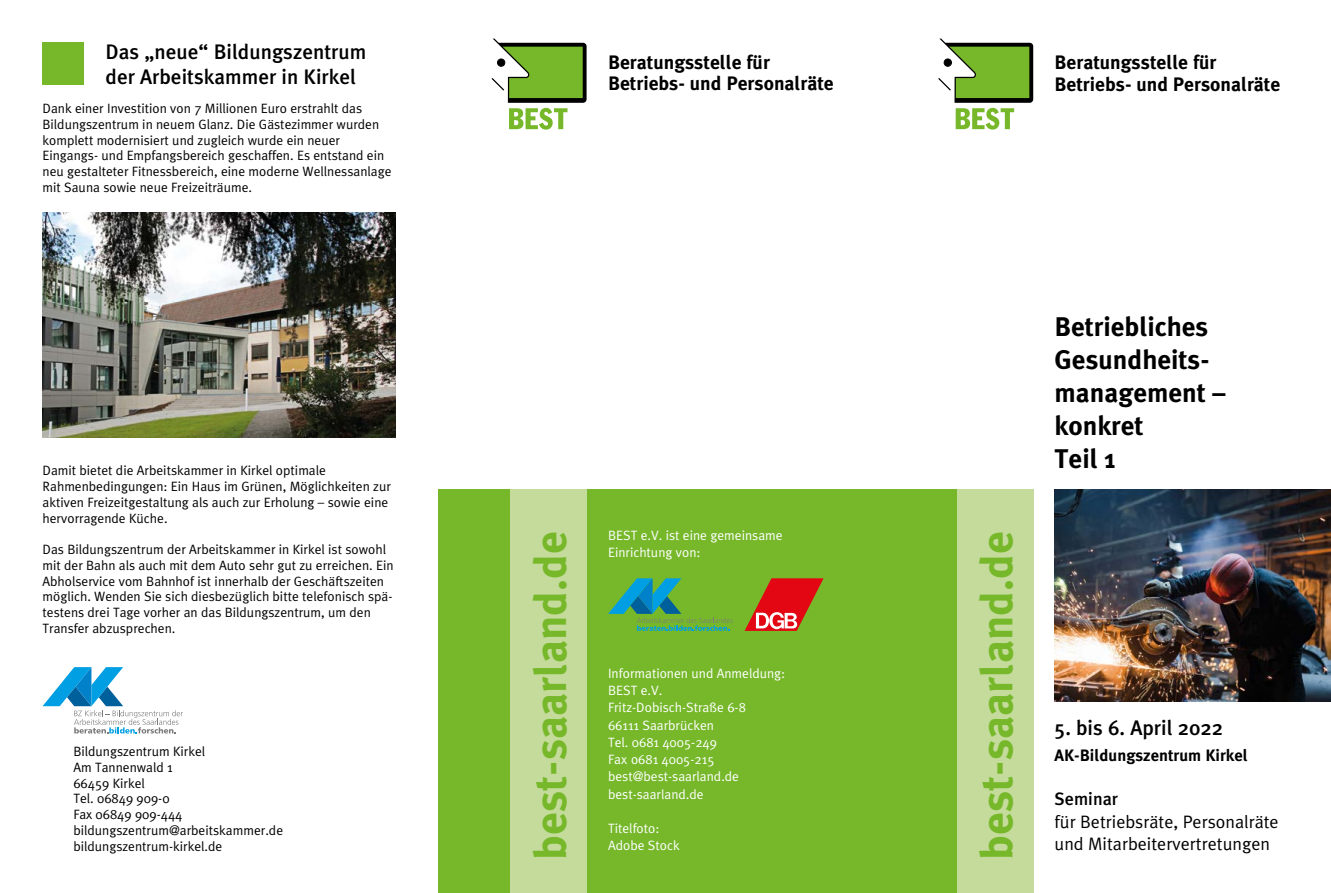
<style>
.page{position:relative;width:1331px;height:893px;background:#fff}
.page>*{position:absolute;margin:0;border:0;box-sizing:border-box;transform-origin:0 0}
.t1{font:700 45px "Meta Plus";color:#76b82a}
.t2{font:700 27px/33px "Meta Plus";color:#000}
.t3{font:500 21px/25.5px "Meta Plus";color:#000}
.t4{font:700 19.5px/21px "Meta Plus";color:#000}
.t5{font:18px/22.5px "Meta Plus Normal";color:#000}
.t6{font:500 18px "Meta Plus";color:#000}
.t7{font:700 16.5px "Meta Plus";color:#000}
.t8{font:13.5px/15.8px "Meta Plus Normal";color:#000}
.t9{font:13.5px/17.2px "Meta Plus Normal";color:#fff}
</style>
<div class="page">
<svg style="left:492px;top:39px;width:95px;height:91px"></svg>
<svg style="left:938px;top:39px;width:95px;height:91px"></svg>
<div style="left:438px;top:489px;width:446px;height:404px;background:#76b82a"></div>
<div style="left:510px;top:489px;width:77px;height:404px;background:#c4db9b"></div>
<div style="left:957px;top:489px;width:76px;height:404px;background:#c4db9b"></div>
<img style="left:1054px;top:489px;width:277px;height:213px">
<svg style="left:745px;top:578px;width:79px;height:53px"></svg>
<svg style="left:608px;top:578px;width:125px;height:53px"></svg>
<div style="left:884px;top:489px;width:73px;height:404px;background:#76b82a"></div>
<div style="left:43px;top:43px;width:41px;height:42px;background:#76b82a"></div>
<svg style="left:43px;top:667px;width:140px;height:66px"></svg>
<img style="left:43px;top:212px;width:352px;height:225px">
<h3 class="t3" style="left:106px;top:39px;width:262px">Das „neue“ Bildungszentrum der Arbeitskammer in Kirkel</h3>
<p class="t8" style="left:43px;top:100px;width:350px">Dank einer Investition von 7 Millionen Euro erstrahlt das Bildungszentrum in neuem Glanz. Die Gästezimmer wurden komplett modernisiert und zugleich wurde ein neuer Eingangs- und Empfangsbereich geschaffen. Es entstand ein neu gestalteter Fitnessbereich, eine moderne Wellnessanlage mit Sauna sowie neue Freizeiträume.</p>
<p class="t8" style="left:43px;top:463px;width:350px">Damit bietet die Arbeitskammer in Kirkel optimale Rahmenbedingungen: Ein Haus im Grünen, Möglichkeiten zur aktiven Freizeitgestaltung als auch zur Erholung – sowie eine hervorragende Küche.</p>
<p class="t8" style="left:43px;top:541px;width:353px">Das Bildungszentrum der Arbeitskammer in Kirkel ist sowohl mit der Bahn als auch mit dem Auto sehr gut zu erreichen. Ein Abholservice vom Bahnhof ist innerhalb der Geschäftszeiten möglich. Wenden Sie sich diesbezüglich bitte telefonisch spä&shy;testens drei Tage vorher an das Bildungszentrum, um den Transfer abzusprechen.</p>
<p class="t8" style="left:73px;top:743px;width:211px">Bildungszentrum Kirkel<br>Am Tannenwald 1<br>66459 Kirkel<br>Tel. 06849 909-0<br>Fax 06849 909-444 bildungszentrum@arbeitskammer.de bildungszentrum-kirkel.de</p>
<h3 class="t4" style="left:608px;top:52px;width:227px">Beratungsstelle für<br>Betriebs- und Personalräte</h3>
<h3 class="t4" style="left:1054px;top:52px;width:227px">Beratungsstelle für<br>Betriebs- und Personalräte</h3>
<p class="t9" style="left:608px;top:527px;width:176px">BEST e.V. ist eine gemeinsame<br>Einrichtung von:</p>
<h1 class="t1" style="left:524px;top:859px;width:330px;rotate:-90deg">best-saarland.de</h1>
<h1 class="t1" style="left:971px;top:859px;width:330px;rotate:-90deg">best-saarland.de</h1>
<p class="t9" style="left:608px;top:664px;width:179px">Informationen und Anmeldung:<br>BEST e.V.<br>Fritz-Dobisch-Straße 6-8<br>66111 Saarbrücken<br>Tel. 0681 4005-249<br>Fax o681 4005-215 best@best-saarland.de best-saarland.de</p>
<p class="t9" style="left:608px;top:819px;width:73px">Titelfoto:<br>Adobe Stock</p>
<h2 class="t2" style="left:1054px;top:310px;width:173px">Betriebliches<br>Gesundheits&shy;management – konkret<br>Teil 1</h2>
<h3 class="t3" style="left:1054px;top:715px;width:170px">5. bis 6. April 2022</h3>
<p class="t7" style="left:1054px;top:745px;width:195px">AK-Bildungszentrum Kirkel</p>
<h3 class="t6" style="left:1054px;top:789px;width:65px">Seminar</h3>
<h3 class="t5" style="left:1054px;top:810px;width:226px">für Betriebsräte, Personalräte und Mitarbeitervertretungen</h3>
</div>
